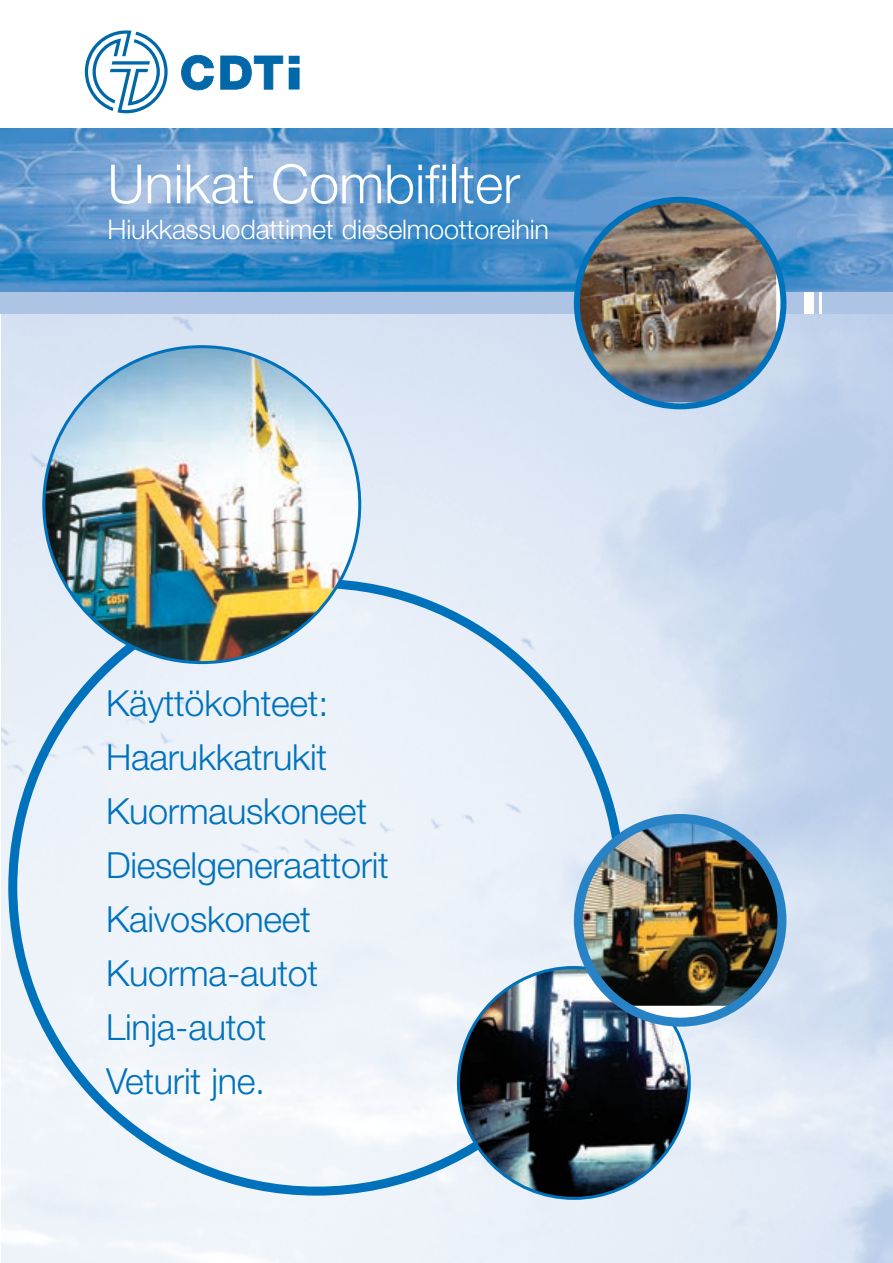
<style>
.page{position:relative;width:893px;height:1263px;background:#fff}
.page>*{position:absolute;margin:0;border:0;box-sizing:border-box;transform-origin:0 0}
.t1{font:300 54px "Helvetica Neue";color:#fff}
.t2{font:300 36px/54px "Helvetica Neue";letter-spacing:-.01em;color:#0072bc}
.t3{font:300 27px "Helvetica Neue";letter-spacing:-.01em;color:#fff}
</style>
<div class="page">
<img style="left:2px;top:313px;width:891px;height:950px">
<img style="left:0;top:128px;width:893px;height:164px">
<svg style="left:8px;top:579px;width:617px;height:616px;fill:#edf3f9"></svg>
<img style="left:42px;top:345px;width:319px;height:319px">
<svg style="left:85px;top:30px;width:83px;height:83px"></svg>
<svg style="left:181px;top:55px;width:33px;height:35px"></svg>
<svg style="left:220px;top:56px;width:63px;height:34px"></svg>
<svg style="left:289px;top:56px;width:11px;height:34px"></svg>
<div style="left:0;top:292px;width:893px;height:21px;background:#adc4e5"></div>
<div style="left:804px;top:292px;width:9px;height:21px;background:#fff"></div>
<hr style="left:819px;top:292px;width:2px;height:21px;background:#fff">
<img style="left:457px;top:966px;width:234px;height:234px">
<img style="left:574px;top:197px;width:212px;height:212px">
<img style="left:574px;top:814px;width:212px;height:213px">
<h1 class="t1" style="left:108px;top:165px;width:414px">Unikat Combifilter</h1>
<p class="t3" style="left:108px;top:220px;width:443px">Hiukkassuodattimet dieselmoottoreihin</p>
<p class="t2" style="left:106px;top:679px;width:284px">Käyttökohteet:<br>Haarukkatrukit<br>Kuormauskoneet<br>Dieselgeneraattorit<br>Kaivoskoneet<br>Kuorma-autot<br>Linja-autot<br>Veturit jne.</p>
</div>
